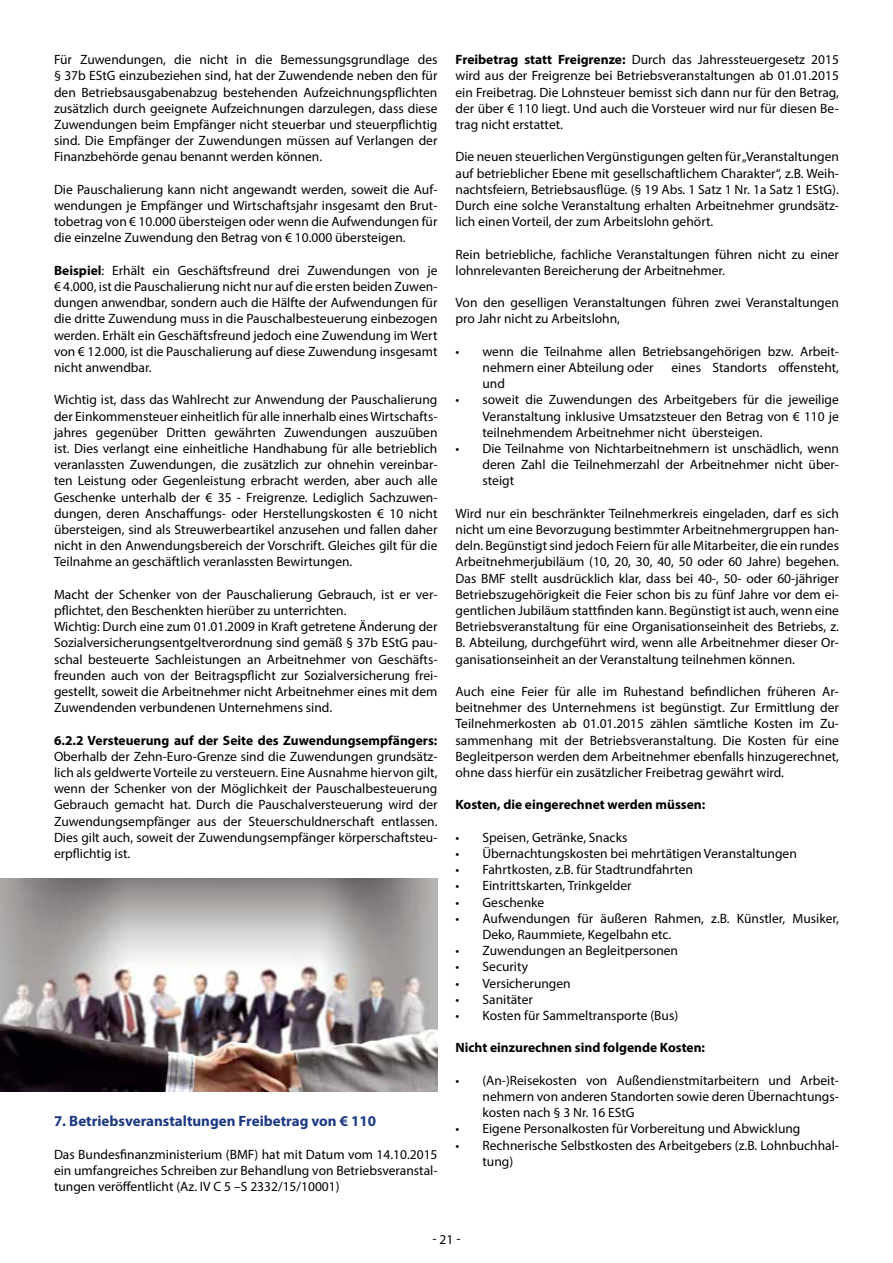
<style>
.page{position:relative;width:893px;height:1263px;background:#fff}
.page>*{position:absolute;margin:0;border:0;box-sizing:border-box;transform-origin:0 0}
.t1{font:700 15px "Myriad Pro";color:#1c3984}
.t2{font:13.5px/16.2px "Myriad Pro";color:#000;text-align:justify}
.t3{font:700 13.5px "Myriad Pro";color:#000}
.s1{font-weight:700}
</style>
<div class="page">
<img style="left:0;top:878px;width:437px;height:214px">
<p class="t2" style="left:54px;top:51px;width:385px">Für Zuwendungen, die nicht in die Bemessungsgrundlage des § 37b EStG einzubeziehen sind, hat der Zuwendende neben den für den Betriebsausgabenabzug bestehenden Aufzeichnungspflichten zusätzlich durch geeignete Aufzeichnungen darzulegen, dass diese Zuwendungen beim Empfänger nicht steuerbar und steuerpflichtig sind. Die Empfänger der Zuwendungen müssen auf Verlangen der Finanzbehörde genau benannt werden können.</p>
<p class="t2" style="left:54px;top:181px;width:385px">Die Pauschalierung kann nicht angewandt werden, soweit die Auf&shy;wendungen je Empfänger und Wirtschaftsjahr insgesamt den Brut&shy;tobetrag von € 10.000 übersteigen oder wenn die Aufwendungen für die einzelne Zuwendung den Betrag von € 10.000 übersteigen.</p>
<p class="t2" style="left:54px;top:262px;width:385px"><span class="s1">Beispiel</span>: Erhält ein Geschäftsfreund drei Zuwendungen von je € 4.000, ist die Pauschalierung nicht nur auf die ersten beiden Zuwen&shy;dungen anwendbar, sondern auch die Hälfte der Aufwendungen für die dritte Zuwendung muss in die Pauschalbesteuerung einbezogen werden. Erhält ein Geschäftsfreund jedoch eine Zuwendung im Wert von € 12.000, ist die Pauschalierung auf diese Zuwendung insgesamt nicht anwendbar.</p>
<p class="t2" style="left:54px;top:391px;width:385px">Wichtig ist, dass das Wahlrecht zur Anwendung der Pauschalierung der Einkommensteuer einheitlich für alle innerhalb eines Wirtschafts&shy;jahres gegenüber Dritten gewährten Zuwendungen auszuüben ist. Dies verlangt eine einheitliche Handhabung für alle betrieblich veranlassten Zuwendungen, die zusätzlich zur ohnehin vereinbar&shy;ten Leistung oder Gegenleistung erbracht werden, aber auch alle Geschenke unterhalb der € 35 - Freigrenze. Lediglich Sachzuwen&shy;dungen, deren Anschaffungs- oder Herstellungskosten € 10 nicht übersteigen, sind als Streuwerbeartikel anzusehen und fallen daher nicht in den Anwendungsbereich der Vorschrift. Gleiches gilt für die Teilnahme an geschäftlich veranlassten Bewirtungen.</p>
<p class="t2" style="left:54px;top:586px;width:385px;text-align:left">Macht der Schenker von der Pauschalierung Gebrauch, ist er ver&shy;pflichtet, den Beschenkten hierüber zu unterrichten.<br>Wichtig: Durch eine zum 01.01.2009 in Kraft getretene Änderung der Sozialversicherungsentgeltverordnung sind gemäß § 37b EStG pau&shy;schal besteuerte Sachleistungen an Arbeitnehmer von Geschäfts&shy;freunden auch von der Beitragspflicht zur Sozialversicherung frei&shy;gestellt, soweit die Arbeitnehmer nicht Arbeitnehmer eines mit dem Zuwendenden verbundenen Unternehmens sind.</p>
<p class="t3" style="left:54px;top:731px;width:385px">6.2.2 Versteuerung auf der Seite des Zuwendungsempfängers:</p>
<p class="t2" style="left:54px;top:748px;width:385px">Oberhalb der Zehn-Euro-Grenze sind die Zuwendungen grundsätz&shy;lich als geldwerte Vorteile zu versteuern. Eine Ausnahme hiervon gilt, wenn der Schenker von der Möglichkeit der Pauschalbesteuerung Gebrauch gemacht hat. Durch die Pauschalversteuerung wird der Zuwendungsempfänger aus der Steuerschuldnerschaft entlassen.<br>Dies gilt auch, soweit der Zuwendungsempfänger körperschaftsteu&shy;erpflichtig ist.</p>
<p class="t1" style="left:54px;top:1111px;width:323px">7. Betriebsveranstaltungen Freibetrag von € 110</p>
<p class="t2" style="left:54px;top:1146px;width:385px">Das Bundesfinanzministerium (BMF) hat mit Datum vom 14.10.2015 ein umfangreiches Schreiben zur Behandlung von Betriebsveranstal&shy;tungen veröffentlicht (Az. IV C 5 –S 2332/15/10001)</p>
<p class="t2" style="left:455px;top:51px;width:385px"><span class="s1">Freibetrag statt Freigrenze:</span> Durch das Jahressteuergesetz 2015 wird aus der Freigrenze bei Betriebsveranstaltungen ab 01.01.2015 ein Freibetrag. Die Lohnsteuer bemisst sich dann nur für den Betrag, der über € 110 liegt. Und auch die Vorsteuer wird nur für diesen Be&shy;trag nicht erstattet.</p>
<p class="t2" style="left:455px;top:148px;width:385px">Die neuen steuerlichen Vergünstigungen gelten für „Veranstaltungen auf betrieblicher Ebene mit gesellschaftlichem Charakter“, z.B. Weih&shy;nachtsfeiern, Betriebsausflüge. (§ 19 Abs. 1 Satz 1 Nr. 1a Satz 1 EStG).<br>Durch eine solche Veranstaltung erhalten Arbeitnehmer grundsätz&shy;lich einen Vorteil, der zum Arbeitslohn gehört.</p>
<p class="t2" style="left:455px;top:246px;width:385px">Rein betriebliche, fachliche Veranstaltungen führen nicht zu einer lohnrelevanten Bereicherung der Arbeitnehmer.</p>
<p class="t2" style="left:455px;top:294px;width:385px">Von den geselligen Veranstaltungen führen zwei Veranstaltungen pro Jahr nicht zu Arbeitslohn,</p>
<p class="t2" style="left:482px;top:343px;width:358px;text-indent:-27px">• wenn die Teilnahme allen Betriebsangehörigen bzw. Arbeit&shy;nehmern einer Abteilung oder</p>
<p class="t2" style="left:671px;top:359px;width:169px">eines Standorts offensteht,</p>
<p class="t2" style="left:482px;top:375px;width:24px">und</p>
<p class="t2" style="left:482px;top:391px;width:358px;text-indent:-27px">• soweit die Zuwendungen des Arbeitgebers für die jeweilige Veranstaltung inklusive Umsatzsteuer den Betrag von € 110 je teilnehmendem Arbeitnehmer nicht übersteigen.</p>
<p class="t2" style="left:482px;top:440px;width:358px;text-indent:-27px">• Die Teilnahme von Nichtarbeitnehmern ist unschädlich, wenn deren Zahl die Teilnehmerzahl der Arbeitnehmer nicht über&shy;steigt</p>
<p class="t2" style="left:455px;top:505px;width:385px">Wird nur ein beschränkter Teilnehmerkreis eingeladen, darf es sich nicht um eine Bevorzugung bestimmter Arbeitnehmergruppen han&shy;deln. Begünstigt sind jedoch Feiern für alle Mitarbeiter, die ein rundes Arbeitnehmerjubiläum (10, 20, 30, 40, 50 oder 60 Jahre) begehen.<br>Das BMF stellt ausdrücklich klar, dass bei 40-, 50- oder 60-jähriger Betriebszugehörigkeit die Feier schon bis zu fünf Jahre vor dem ei&shy;gentlichen Jubiläum stattfinden kann. Begünstigt ist auch, wenn eine Betriebsveranstaltung für eine Organisationseinheit des Betriebs, z.<br>B. Abteilung, durchgeführt wird, wenn alle Arbeitnehmer dieser Or&shy;ganisationseinheit an der Veranstaltung teilnehmen können.</p>
<p class="t2" style="left:455px;top:683px;width:385px">Auch eine Feier für alle im Ruhestand befindlichen früheren Ar&shy;beitnehmer des Unternehmens ist begünstigt. Zur Ermittlung der Teilnehmerkosten ab 01.01.2015 zählen sämtliche Kosten im Zu&shy;sammenhang mit der Betriebsveranstaltung. Die Kosten für eine Begleitperson werden dem Arbeitnehmer ebenfalls hinzugerechnet, ohne dass hierfür ein zusätzlicher Freibetrag gewährt wird.</p>
<p class="t3" style="left:455px;top:796px;width:251px">Kosten, die eingerechnet werden müssen:</p>
<p class="t2" style="left:455px;top:829px;width:173px">• Speisen, Getränke, Snacks</p>
<p class="t2" style="left:455px;top:845px;width:343px">• Übernachtungskosten bei mehrtätigen Veranstaltungen</p>
<p class="t2" style="left:455px;top:861px;width:239px">• Fahrtkosten, z.B. für Stadtrundfahrten</p>
<p class="t2" style="left:455px;top:877px;width:178px">• Eintrittskarten, Trinkgelder</p>
<p class="t2" style="left:455px;top:894px;width:90px">• Geschenke</p>
<p class="t2" style="left:482px;top:910px;width:358px;text-indent:-27px">• Aufwendungen für äußeren Rahmen, z.B. Künstler, Musiker,<br>Deko, Raummiete, Kegelbahn etc.</p>
<p class="t2" style="left:455px;top:942px;width:224px">• Zuwendungen an Begleitpersonen</p>
<p class="t2" style="left:455px;top:958px;width:74px">• Security</p>
<p class="t2" style="left:455px;top:975px;width:117px">• Versicherungen</p>
<p class="t2" style="left:455px;top:991px;width:79px">• Sanitäter</p>
<p class="t2" style="left:455px;top:1007px;width:224px">• Kosten für Sammeltransporte (Bus)</p>
<p class="t3" style="left:455px;top:1039px;width:251px">Nicht einzurechnen sind folgende Kosten:</p>
<p class="t2" style="left:482px;top:1072px;width:358px;text-indent:-27px">• (An-)Reisekosten von Außendienstmitarbeitern und Arbeit&shy;nehmern von anderen Standorten sowie deren Übernachtungs&shy;kosten nach § 3 Nr. 16 EStG</p>
<p class="t2" style="left:455px;top:1120px;width:346px">• Eigene Personalkosten für Vorbereitung und Abwicklung</p>
<p class="t2" style="left:482px;top:1137px;width:358px;text-indent:-27px">• Rechnerische Selbstkosten des Arbeitgebers (z.B. Lohnbuchhal&shy;tung)</p>
<p class="t2" style="left:432px;top:1231px;width:30px">- 21 -</p>
</div>
